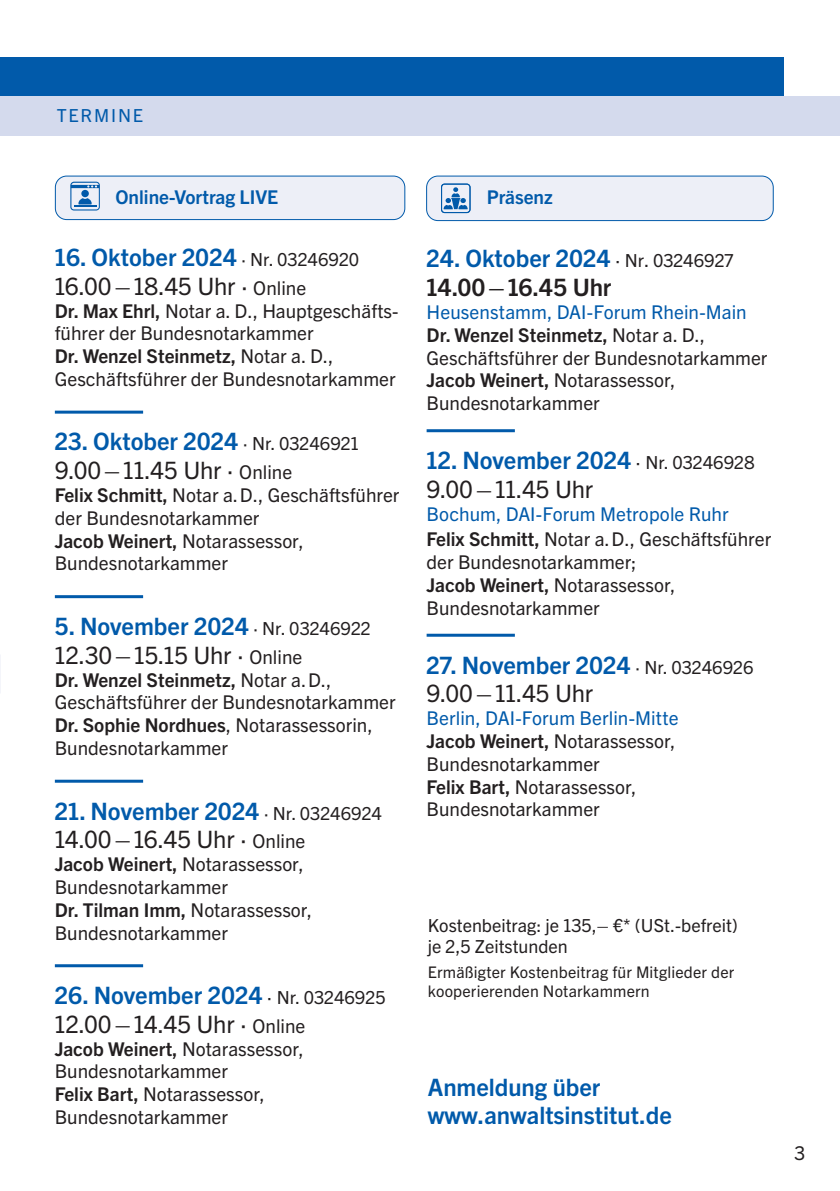
<style>
.page{position:relative;width:840px;height:1191px;background:#fff}
.page>*{position:absolute;margin:0;border:0;box-sizing:border-box;transform-origin:0 0}
.t1{font:700 24px/28.8px "Trade Gothic Next LT Pro";color:#015aaa}
.t2{font:24px/28.8px "Trade Gothic Next LT Pro";letter-spacing:-.01em;color:#231f20}
.t3{font:19px/22.8px "Trade Gothic Next LT Pro";color:#231f20}
.t4{font:19px/25.6px "Trade Gothic Next LT Pro";color:#015aaa}
.t5{font:700 19px "Trade Gothic Next LT Pro";color:#015aaa}
.t6{font:18px/20.8px "Trade Gothic Next LT Pro";color:#231f20}
.t7{font:18px "Trade Gothic Next LT Pro";letter-spacing:.1em;color:#015aaa}
.t8{font:16px/19.2px "Trade Gothic Next LT Pro";letter-spacing:.01em;color:#231f20}
.s1{font-weight:700;color:#015aaa}
.s2{font-size:18px}
.s3{font-size:19px}
.s4{font-weight:700}
.s5{font-weight:400;font-size:18px;color:#231f20}
.s6{font-weight:400;color:#231f20}
.s7{font-weight:400;font-size:19px;color:#231f20}
.s8{color:#231f20}
.s9{color:#015aaa}
.s10{font-weight:700;color:#231f20}
</style>
<div class="page">
<div style="left:0;top:57px;width:782px;height:39px;background:#015aaa"></div>
<div style="left:0;top:96px;width:839px;height:40px;background:#d4daed"></div>
<div style="left:55px;top:176px;width:349px;height:44px;background:#edeff7;border-radius:11px"></div>
<div style="left:55px;top:176px;width:350px;height:44px;border:1px solid #015aaa;border-radius:11px"></div>
<svg style="left:70px;top:182px;width:30px;height:28px"></svg>
<hr style="left:55px;top:410px;width:88px;height:3px;background:#015aaa">
<hr style="left:55px;top:595px;width:88px;height:3px;background:#015aaa">
<hr style="left:55px;top:779px;width:88px;height:3px;background:#015aaa">
<hr style="left:55px;top:964px;width:88px;height:3px;background:#015aaa">
<div style="left:426px;top:176px;width:346px;height:45px;background:#edeff7;border-radius:11px"></div>
<div style="left:426px;top:176px;width:347px;height:45px;border:1px solid #015aaa;border-radius:11px"></div>
<svg style="left:441px;top:184px;width:29px;height:29px"></svg>
<hr style="left:426px;top:429px;width:88px;height:3px;background:#015aaa">
<hr style="left:426px;top:633px;width:88px;height:3px;background:#015aaa">
<p class="t7" style="left:57px;top:103px;width:88px">TERMINE</p>
<p class="t5" style="left:115px;top:184px;width:164px">Online-Vortrag LIVE</p>
<p class="t2" style="left:55px;top:241px;width:306px"><span class="s1">16. Oktober 2024</span> <span class="s2">· Nr. 03246920<br></span>16.00–18.45 Uhr · <span class="s3">Online</span></p>
<p class="t3" style="left:55px;top:298px;width:345px"><span class="s4">Dr. Max Ehrl,</span> Notar a. D., Hauptgeschäfts&shy;führer der Bundesnotarkammer<br><span class="s4">Dr. Wenzel Steinmetz,</span> Notar a. D., Geschäftsführer der Bundesnotarkammer</p>
<p class="t1" style="left:55px;top:426px;width:305px">23. Oktober 2024 <span class="s5">· Nr. 03246921<br></span><span class="s6">9.00–11.45 Uhr ·</span> <span class="s7">Online</span></p>
<p class="t3" style="left:55px;top:482px;width:346px"><span class="s4">Felix Schmitt,</span> Notar a.D., Geschäftsführer der Bundesnotarkammer<br><span class="s4">Jacob Weinert,</span> Notarassessor,<br>Bundesnotarkammer</p>
<p class="t2" style="left:55px;top:610px;width:317px"><span class="s1">5. November 2024</span> <span class="s2">· Nr. 03246922<br></span>12.30–15.15 Uhr · <span class="s3">Online</span></p>
<p class="t3" style="left:55px;top:667px;width:342px"><span class="s4">Dr. Wenzel Steinmetz,</span> Notar a.D., Geschäftsführer der Bundesnotarkammer <span class="s4">Dr. Sophie Nordhues</span>, Notarassessorin, Bundesnotarkammer</p>
<p class="t1" style="left:55px;top:794px;width:328px">21. November 2024 <span class="s5">· Nr. 03246924<br></span><span class="s6">14.00–16.45 Uhr ·</span> <span class="s7">Online</span></p>
<p class="t3" style="left:55px;top:851px;width:259px"><span class="s4">Jacob Weinert,</span> Notarassessor,<br>Bundesnotarkammer<br><span class="s4">Dr. Tilman Imm,</span> Notarassessor,<br>Bundesnotarkammer</p>
<p class="t1" style="left:55px;top:979px;width:332px">26. November 2024 <span class="s7">·</span> <span class="s5">Nr. 03246925<br></span><span class="s6">12.00–14.45 Uhr ·</span> <span class="s7">Online</span></p>
<p class="t3" style="left:55px;top:1036px;width:250px"><span class="s4">Jacob Weinert,</span> Notarassessor,<br>Bundesnotarkammer<br><span class="s4">Felix Bart,</span> Notarassessor,<br>Bundesnotarkammer</p>
<p class="t5" style="left:486px;top:184px;width:68px">Präsenz</p>
<p class="t1" style="left:426px;top:243px;width:308px">24. Oktober 2024 <span class="s7">·</span> <span class="s5">Nr</span><span class="s7">.</span> <span class="s5">03246927<br></span><span class="s8">14.00–16.45 Uhr</span></p>
<p class="t3" style="left:426px;top:299px;width:342px"><span class="s9">Heusenstamm, DAI-Forum Rhein-Main<br></span><span class="s4">Dr. Wenzel Steinmetz,</span> Notar a. D.,<br>Geschäftsführer der Bundesnotarkammer<br><span class="s4">Jacob Weinert,</span> Notarassessor,<br>Bundesnotarkammer</p>
<p class="t1" style="left:426px;top:444px;width:329px">12. November 2024 <span class="s7">·</span> <span class="s5">Nr. 03246928<br></span><span class="s6">9.00–11.45 Uhr</span></p>
<p class="t4" style="left:426px;top:499px;width:346px">Bochum, DAI-Forum Metropole Ruhr<br><span class="s10">Felix Schmitt,</span> <span class="s8">Notar a.D., Geschäftsführer</span></p>
<p class="t3" style="left:426px;top:549px;width:250px">der Bundesnotarkammer;<br><span class="s4">Jacob Weinert,</span> Notarassessor,<br>Bundesnotarkammer</p>
<p class="t1" style="left:426px;top:649px;width:328px">27. November 2024 <span class="s5">· Nr. 03246926<br></span><span class="s6">9.00–11.45 Uhr</span></p>
<p class="t3" style="left:426px;top:705px;width:253px"><span class="s9">Berlin, DAI-Forum Berlin-Mitte<br></span><span class="s4">Jacob Weinert,</span> Notarassessor,<br>Bundesnotarkammer<br><span class="s4">Felix Bart,</span> Notarassessor,<br>Bundesnotarkammer</p>
<p class="t6" style="left:427px;top:914px;width:311px">Kostenbeitrag: je 135,– €* (USt.-befreit) je 2,5 Zeitstunden</p>
<p class="t8" style="left:427px;top:961px;width:308px">Ermäßigter Kostenbeitrag für Mitglieder der kooperierenden Notarkammern</p>
<p class="t1" style="left:427px;top:1070px;width:245px">Anmeldung über www.anwaltsinstitut.de</p>
<p class="t3" style="left:794px;top:1140px;width:12px">3</p>
</div>
